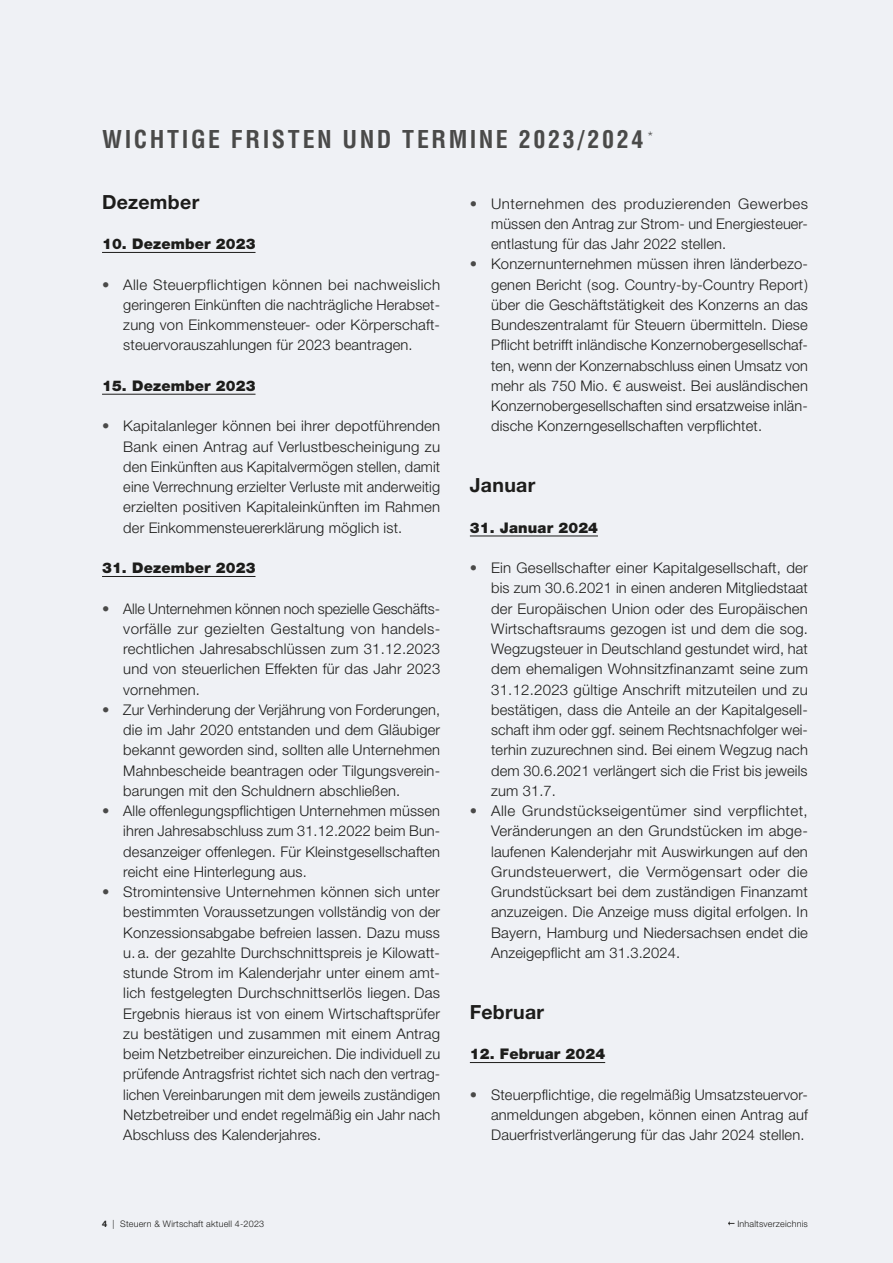
<style>
.page{position:relative;width:893px;height:1263px;background:#eff1f5}
.page>*{position:absolute;margin:0;border:0;box-sizing:border-box;transform-origin:0 0}
.t1{font:700 condensed 24px "Helvetica LT Std";letter-spacing:.105em;color:#4a4a49}
.t2{font:700 19.5px "Helvetica Neue LT Pro";letter-spacing:.015em;color:#1d1d1b}
.t3{font:300 14.7px/20.2px "Helvetica Neue LT Pro";letter-spacing:.01em;color:#1d1d1b;text-align:justify}
.t4{font:900 14.7px "Helvetica Neue LT Pro";letter-spacing:.01em;color:#1d1d1b}
.t5{font:300 9px "Helvetica Neue LT Pro";letter-spacing:.02em;color:#1d1d1b}
.s1{color:#4a4a49}
.s2{font-weight:700}
</style>
<div class="page">
<hr style="left:102px;top:252px;width:154px;height:1px;background:#1d1d1b">
<hr style="left:102px;top:394px;width:154px;height:1px;background:#1d1d1b">
<hr style="left:102px;top:576px;width:154px;height:1px;background:#1d1d1b">
<hr style="left:470px;top:536px;width:128px;height:1px;background:#1d1d1b">
<hr style="left:470px;top:1062px;width:135px;height:1px;background:#1d1d1b">
<svg style="left:728px;top:1221px;width:6px;height:4px"></svg>
<h1 class="t1" style="left:102px;top:124px;width:552px">WICHTIGE FRISTEN UND TERMINE 2023/2024 <sup>*</sup></h1>
<h2 class="t2" style="left:102px;top:190px;width:99px">Dezember</h2>
<p class="t4" style="left:102px;top:235px;width:155px">10. Dezember 2023</p>
<p class="t3" style="left:123px;top:274px;width:318px;text-indent:-21px"><span class="s1">•</span> Alle Steuerpflichtigen können bei nachweislich geringeren Einkünften die nachträgliche Herabset&shy;zung von Einkommensteuer- oder Körperschaft&shy;steuervorauszahlungen für 2023 beantragen.</p>
<p class="t4" style="left:102px;top:377px;width:155px">15. Dezember 2023</p>
<p class="t3" style="left:123px;top:416px;width:318px;text-indent:-21px"><span class="s1">•</span> Kapitalanleger können bei ihrer depotführenden Bank einen Antrag auf Verlustbescheinigung zu den Einkünften aus Kapitalvermögen stellen, damit eine Verrechnung erzielter Verluste mit anderweitig erzielten positiven Kapitaleinkünften im Rahmen der Einkommensteuererklärung möglich ist.</p>
<p class="t4" style="left:102px;top:559px;width:155px">31. Dezember 2023</p>
<p class="t3" style="left:123px;top:598px;width:318px;text-align:left;text-indent:-21px"><span class="s1">•</span> Alle Unternehmen können noch spezielle Geschäfts&shy;vorfälle zur gezielten Gestaltung von handels&shy;rechtlichen Jahresabschlüssen zum 31.12.2023 und von steuerlichen Effekten für das Jahr 2023 vornehmen.</p>
<p class="t3" style="left:123px;top:699px;width:318px;text-indent:-21px"><span class="s1">•</span> Zur Verhinderung der Verjährung von Forderungen, die im Jahr 2020 entstanden und dem Gläubiger bekannt geworden sind, sollten alle Unternehmen Mahnbescheide beantragen oder Tilgungsverein&shy;barungen mit den Schuldnern abschließen.</p>
<p class="t3" style="left:123px;top:800px;width:318px;text-indent:-21px"><span class="s1">•</span> Alle offenlegungspflichtigen Unternehmen müssen ihren Jahresabschluss zum 31.12.2022 beim Bun&shy;desanzeiger offenlegen. Für Kleinstgesellschaften reicht eine Hinterlegung aus.</p>
<p class="t3" style="left:123px;top:881px;width:319px;text-indent:-21px"><span class="s1">•</span> Stromintensive Unternehmen können sich unter bestimmten Voraussetzungen vollständig von der Konzessionsabgabe befreien lassen. Dazu muss u. a. der gezahlte Durchschnittspreis je Kilowatt&shy;stunde Strom im Kalenderjahr unter einem amt&shy;lich festgelegten Durchschnittserlös liegen. Das Ergebnis hieraus ist von einem Wirtschaftsprüfer zu bestätigen und zusammen mit einem Antrag beim Netzbetreiber einzureichen. Die individuell zu prüfende Antragsfrist richtet sich nach den vertrag&shy;lichen Vereinbarungen mit dem jeweils zuständigen Netzbetreiber und endet regelmäßig ein Jahr nach Abschluss des Kalenderjahres.</p>
<p class="t3" style="left:491px;top:193px;width:318px;text-align:left;text-indent:-21px"><span class="s1">•</span> Unternehmen des produzierenden Gewerbes müssen den Antrag zur Strom- und Energiesteuer&shy;entlastung für das Jahr 2022 stellen.</p>
<p class="t3" style="left:491px;top:254px;width:318px;text-indent:-21px"><span class="s1">•</span> Konzernunternehmen müssen ihren länderbezo&shy;genen Bericht (sog. Country-by-Country Report) über die Geschäftstätigkeit des Konzerns an das Bundeszentralamt für Steuern übermitteln. Diese Pflicht betrifft inländische Konzernobergesellschaf&shy;ten, wenn der Konzernabschluss einen Umsatz von mehr als 750 Mio. € ausweist. Bei ausländischen Konzernobergesellschaften sind ersatzweise inlän&shy;dische Konzerngesellschaften verpflichtet.</p>
<h2 class="t2" style="left:470px;top:473px;width:67px">Januar</h2>
<p class="t4" style="left:470px;top:519px;width:130px">31. Januar 2024</p>
<p class="t3" style="left:491px;top:557px;width:319px;text-indent:-21px"><span class="s1">•</span> Ein Gesellschafter einer Kapitalgesellschaft, der bis zum 30.6.2021 in einen anderen Mitgliedstaat der Europäischen Union oder des Europäischen Wirtschaftsraums gezogen ist und dem die sog.<br>Wegzugsteuer in Deutschland gestundet wird, hat dem ehemaligen Wohnsitzfinanzamt seine zum 31.12.2023 gültige Anschrift mitzuteilen und zu bestätigen, dass die Anteile an der Kapitalgesell&shy;schaft ihm oder ggf. seinem Rechtsnachfolger wei&shy;terhin zuzurechnen sind. Bei einem Wegzug nach dem 30.6.2021 verlängert sich die Frist bis jeweils zum 31.7.</p>
<p class="t3" style="left:491px;top:800px;width:318px;text-indent:-21px"><span class="s1">•</span> Alle Grundstückseigentümer sind verpflichtet, Veränderungen an den Grundstücken im abge&shy;laufenen Kalenderjahr mit Auswirkungen auf den Grundsteuerwert, die Vermögensart oder die Grundstücksart bei dem zuständigen Finanzamt anzuzeigen. Die Anzeige muss digital erfolgen. In Bayern, Hamburg und Niedersachsen endet die Anzeigepflicht am 31.3.2024.</p>
<h2 class="t2" style="left:470px;top:1000px;width:76px">Februar</h2>
<p class="t4" style="left:470px;top:1045px;width:137px">12. Februar 2024</p>
<p class="t3" style="left:491px;top:1084px;width:318px;text-align:left;text-indent:-21px"><span class="s1">•</span> Steuerpflichtige, die regelmäßig Umsatzsteuervor&shy;anmeldungen abgeben, können einen Antrag auf<br>Dauerfristverlängerung für das Jahr 2024 stellen.</p>
<p class="t5" style="left:102px;top:1218px;width:164px"><span class="s2">4</span> | Steuern &amp; Wirtschaft aktuell 4-2023</p>
<p class="t5" style="left:737px;top:1218px;width:72px">Inhaltsverzeichnis</p>
</div>
